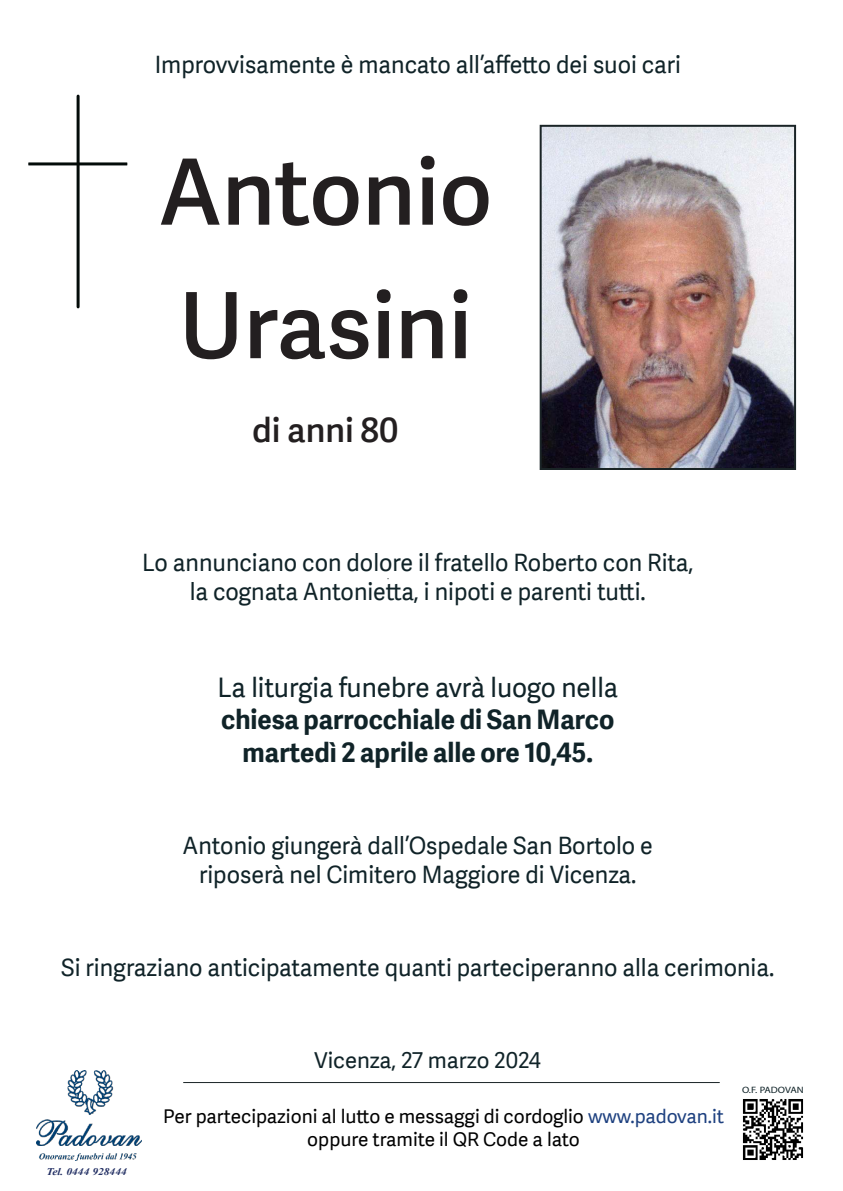
<style>
.page{position:relative;width:843px;height:1191px;background:#fff}
.page>*{position:absolute;margin:0;border:0;box-sizing:border-box;transform-origin:0 0}
.t1{font:600 91.3px/133.5px "Adelle Sans W01";color:#231f20}
.t2{font:600 33.7px "Adelle Sans W01";color:#231f20}
.t3{font:700 27px/32.4px "Adelle Sans W04";color:#102328;text-align:center;scale:.96 1}
.t4{font:27px "Adelle Sans W04";color:#102328;scale:.96 1}
.t5{font:24px/28.8px "Adelle Sans W04";color:#102328;text-align:center;scale:.96 1}
.t6{font:22px "Adelle Sans W04";color:#102328}
.t7{font:19px/22.8px "Adelle Sans W04";color:#000001;text-align:center}
.t8{font:italic 700 10.2px "Times New Roman";color:#243165;scale:1.12 1}
.t9{font:9.3px "Myriad Pro";color:#102328;scale:1.14 1}
.s1{color:#1e4180}
</style>
<div class="page">
<hr style="left:183px;top:1082px;width:536px;height:1px;background:#1a2426">
<img style="left:36px;top:1071px;width:105px;height:90px">
<hr style="left:77px;top:96px;width:3px;height:211px;background:#030b09">
<svg style="left:28px;top:162px;width:99px;height:3px"></svg>
<img style="left:742px;top:1099px;width:62px;height:61px">
<img style="left:542px;top:128px;width:250px;height:339px">
<div style="left:539px;top:125px;width:256px;height:345px;border:2px solid #1a2426"></div>
<p class="t5" style="left:155px;top:49px;width:549px">Improvvisamente è mancato all’affetto dei suoi cari</p>
<h1 class="t1" style="left:158px;top:127px;width:335px">Antonio<br>Urasini</h1>
<h2 class="t2" style="left:252px;top:411px;width:148px">di anni 80</h2>
<p class="t5" style="left:142px;top:547px;width:575px">Lo annunciano con dolore il fratello Roberto con Rita, la cognata Antonietta, i nipoti e parenti tutti.</p>
<p class="t4" style="left:217px;top:668px;width:418px">La liturgia funebre avrà luogo nella</p>
<p class="t3" style="left:221px;top:703px;width:411px">chiesa parrocchiale di San Marco martedì 2 aprile alle ore 10,45.</p>
<p class="t5" style="left:182px;top:831px;width:491px">Antonio giungerà dall’Ospedale San Bortolo e riposerà nel Cimitero Maggiore di Vicenza.</p>
<p class="t5" style="left:61px;top:952px;width:743px">Si ringraziano anticipatamente quanti parteciperanno alla cerimonia.</p>
<p class="t8" style="left:46px;top:1165px;width:73px">Tel. 0444 928444</p>
<p class="t6" style="left:314px;top:1045px;width:228px">Vicenza, 27 marzo 2024</p>
<p class="t7" style="left:163px;top:1104px;width:562px">Per partecipazioni al lutto e messaggi di cordoglio <span class="s1">www.padovan.it </span>oppure tramite il QR Code a lato</p>
<p class="t9" style="left:741px;top:1084px;width:56px">O.F. PADOVAN</p>
</div>
